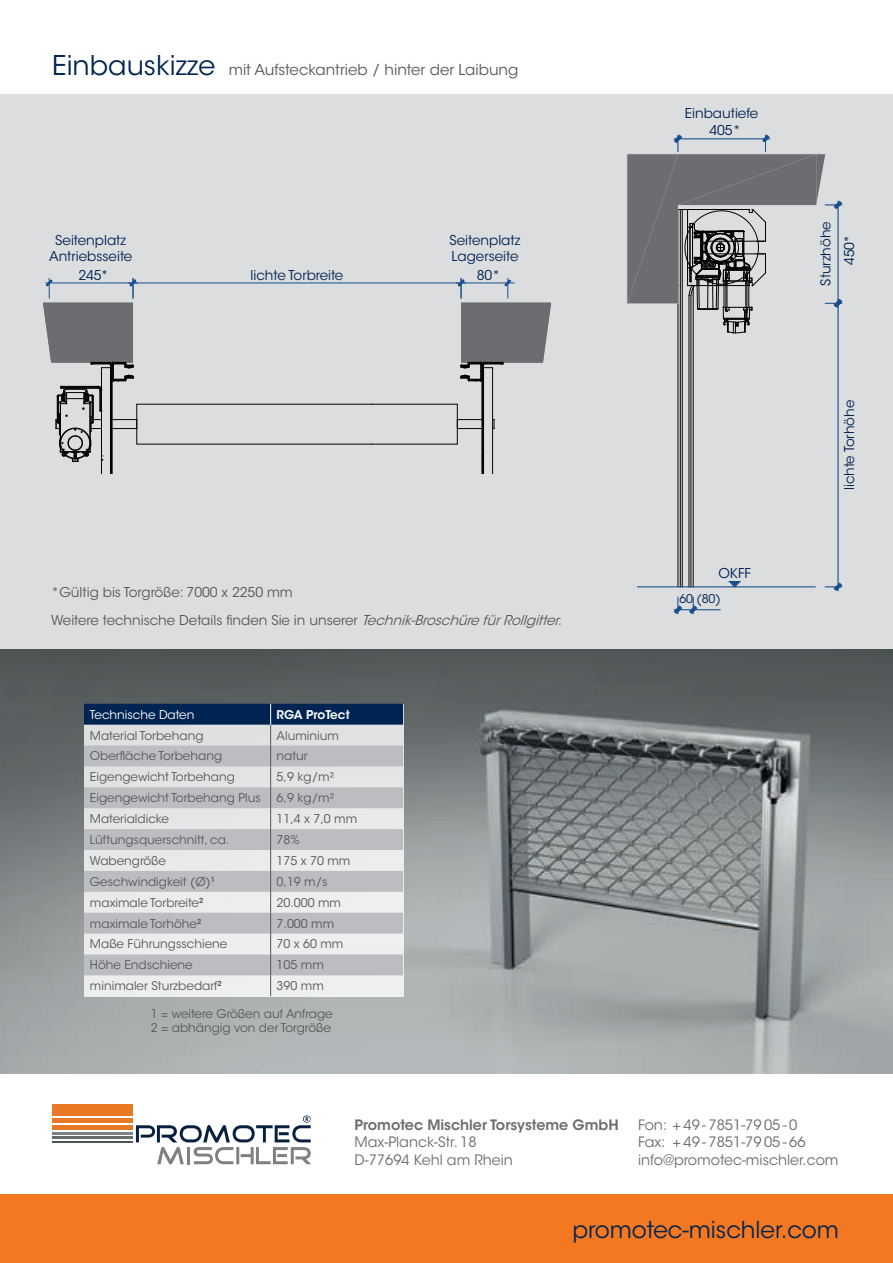
<style>
.page{position:relative;width:893px;height:1263px;background:#fff}
.page>*{position:absolute;margin:0;border:0;box-sizing:border-box;transform-origin:0 0}
.t1{font:23.1px "ITC Avant Garde Std";color:#002451}
.t2{font:15px "ITC Avant Garde Std";color:#57585a}
.t3{font:14.25px/17.1px "ITC Avant Garde Std";color:#6c6d70}
.t4{font:600 14.25px "ITC Avant Garde Std";color:#6c6d70}
.t5{font:13.5px/16.2px "ITC Avant Garde Std";color:#002451;text-align:center}
.t6{font:13.5px "ITC Avant Garde Std";color:#57585a}
.t7{font:12px/14.4px "ITC Avant Garde Std";color:#57585a}
.t8{font:12px "ITC Avant Garde Std";color:#fff}
.t9{font:600 12px "ITC Avant Garde Std";color:#fff}
.t10{font:12px "ITC Avant Garde Std";color:#002451}
.s1{font-size:27px;color:#002451}
.s2{font-style:italic}
</style>
<div class="page">
<div style="left:0;top:0;width:892px;height:1262px;background:#dcdddf"></div>
<div style="left:0;top:1073px;width:892px;height:120px;background:#fff"></div>
<div style="left:0;top:1193px;width:892px;height:69px;background:#f47721"></div>
<div style="left:0;top:0;width:892px;height:94px;background:#fff"></div>
<svg style="left:43px;top:278px;width:508px;height:196px"></svg>
<hr style="left:46px;top:283px;width:91px;height:1px;background:#184f8d">
<hr style="left:677px;top:286px;width:1px;height:301px;background:#000">
<hr style="left:680px;top:209px;width:1px;height:378px;background:#000">
<hr style="left:690px;top:295px;width:1px;height:292px;background:#000">
<hr style="left:692px;top:288px;width:1px;height:299px;background:#000">
<hr style="left:681px;top:209px;width:1px;height:378px;background:#000">
<hr style="left:688px;top:295px;width:1px;height:292px;background:#000">
<hr style="left:637px;top:586px;width:178px;height:1px;background:#194f8c">
<hr style="left:837px;top:299px;width:1px;height:291px;background:#194f8c">
<svg style="left:792px;top:580px;width:51px;height:12px"></svg>
<svg style="left:627px;top:134px;width:216px;height:209px"></svg>
<svg style="left:637px;top:561px;width:103px;height:54px"></svg>
<img style="left:0;top:649px;width:892px;height:424px">
<svg style="left:84px;top:703px;width:319px;height:293px"></svg>
<div style="left:52px;top:1104px;width:80px;height:11px;background:#e97824"></div>
<div style="left:52px;top:1124px;width:80px;height:5px;background:#e97824"></div>
<div style="left:52px;top:1117px;width:80px;height:5px;background:#e97824"></div>
<hr style="left:52px;top:1131px;width:80px;height:3px;background:#808386">
<hr style="left:52px;top:1140px;width:80px;height:2px;background:#505356">
<hr style="left:52px;top:1136px;width:80px;height:2px;background:#666d6d">
<svg style="left:136px;top:1115px;width:175px;height:49px"></svg>
<p class="t2" style="left:52px;top:60px;width:468px"><span class="s1">Einbauskizze</span> mit Aufsteckantrieb / hinter der Laibung</p>
<p class="t5" style="left:49px;top:232px;width:85px">Seitenplatz<br>Antriebsseite</p>
<p class="t5" style="left:449px;top:232px;width:72px;text-align:left">Seitenplatz<br>Lagerseite</p>
<p class="t5" style="left:250px;top:267px;width:94px">lichte Torbreite</p>
<p class="t5" style="left:78px;top:267px;width:32px">245*</p>
<p class="t5" style="left:476px;top:267px;width:25px">80*</p>
<p class="t5" style="left:684px;top:105px;width:75px;line-height:17.1px">Einbautiefe<br>405*</p>
<p class="t5" style="left:817px;top:286px;width:66px;rotate:-90deg">Sturzhöhe</p>
<p class="t5" style="left:841px;top:265px;width:32px;rotate:-90deg">450*</p>
<p class="t6" style="left:51px;top:584px;width:243px">*Gültig bis Torgröße: 7000 x 2250 mm</p>
<p class="t6" style="left:51px;top:612px;width:516px">Weitere technische Details finden Sie in unserer <span class="s2">Technik-BroschürefürRollgitter.</span></p>
<p class="t8" style="left:90px;top:707px;width:106px">Technische Daten</p>
<p class="t9" style="left:276px;top:706px;width:75px">RGA ProTect</p>
<p class="t7" style="left:90px;top:728px;width:115px">Material Torbehang</p>
<p class="t7" style="left:276px;top:728px;width:64px">Aluminium</p>
<p class="t7" style="left:90px;top:749px;width:134px">Oberfläche Torbehang</p>
<p class="t7" style="left:276px;top:749px;width:33px">natur</p>
<p class="t7" style="left:90px;top:769px;width:146px">Eigengewicht Torbehang</p>
<p class="t7" style="left:276px;top:769px;width:59px">5,9 kg/m²</p>
<p class="t7" style="left:90px;top:790px;width:172px">Eigengewicht Torbehang Plus</p>
<p class="t7" style="left:276px;top:790px;width:59px">6,9 kg/m²</p>
<p class="t7" style="left:90px;top:811px;width:81px">Materialdicke</p>
<p class="t7" style="left:276px;top:811px;width:82px">11,4 x 7,0 mm</p>
<p class="t7" style="left:90px;top:832px;width:141px">Lüftungsquerschnitt, ca.</p>
<p class="t7" style="left:276px;top:832px;width:25px">78%</p>
<p class="t7" style="left:90px;top:853px;width:78px">Wabengröße</p>
<p class="t7" style="left:276px;top:853px;width:75px">175 x 70 mm</p>
<p class="t7" style="left:90px;top:874px;width:127px">Geschwindigkeit (Ø)<sup>1</sup></p>
<p class="t7" style="left:276px;top:874px;width:53px">0,19 m/s</p>
<p class="t7" style="left:90px;top:895px;width:115px">maximale Torbreite<sup>2</sup></p>
<p class="t7" style="left:276px;top:895px;width:66px">20.000 mm</p>
<p class="t7" style="left:90px;top:916px;width:113px">maximale Torhöhe<sup>2</sup></p>
<p class="t7" style="left:276px;top:916px;width:59px">7.000 mm</p>
<p class="t7" style="left:90px;top:936px;width:139px">Maße Führungsschiene</p>
<p class="t7" style="left:276px;top:936px;width:68px">70 x 60 mm</p>
<p class="t7" style="left:90px;top:957px;width:104px">Höhe Endschiene</p>
<p class="t7" style="left:276px;top:957px;width:49px">105 mm</p>
<p class="t7" style="left:90px;top:978px;width:133px">minimaler Sturzbedarf<sup>2</sup></p>
<p class="t7" style="left:276px;top:978px;width:49px">390 mm</p>
<p class="t7" style="left:151px;top:1006px;width:183px">1 = weitere Größen auf Anfrage<br>2 = abhängig von der Torgröße</p>
<p class="t5" style="left:718px;top:564px;width:34px">OKFF</p>
<p class="t10" style="left:679px;top:591px;width:43px">60 (80)</p>
<p class="t5" style="left:841px;top:490px;width:92px;rotate:-90deg">lichte Torhöhe</p>
<p class="t4" style="left:354px;top:1115px;width:265px">Promotec Mischler Torsysteme GmbH</p>
<p class="t3" style="left:354px;top:1133px;width:160px">Max-Planck-Str. 18<br>D-77694 Kehl am Rhein</p>
<p class="t3" style="left:638px;top:1116px;width:202px">Fon: + 49 - 7851-79 05 - 0<br>Fax: + 49 - 7851-79 05 - 66 info@promotec-mischler.com</p>
<h1 class="t1" style="left:572px;top:1214px;width:268px">promotec-mischler.com</h1>
</div>
